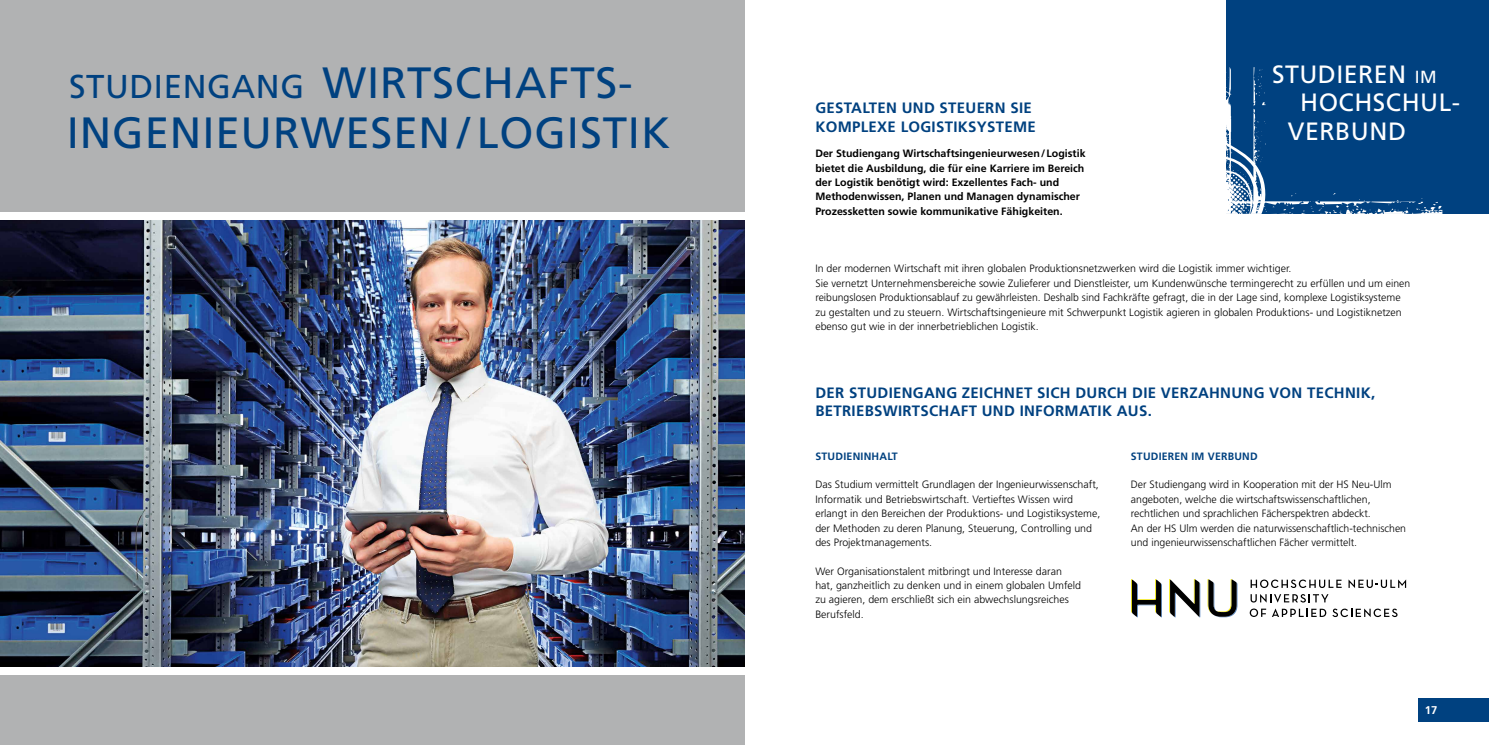
<style>
.page{position:relative;width:1489px;height:745px;background:#fff}
.page>*{position:absolute;margin:0;border:0;box-sizing:border-box;transform-origin:0 0}
.t1{font:43.75px/50.5px "Frutiger LT Pro";letter-spacing:.02em;color:#004180}
.t2{font:25px/28.6px "Frutiger LT Pro";letter-spacing:.02em;color:#fff}
.t3{font:700 15px/18.8px "Frutiger LT Pro";letter-spacing:.02em;color:#004180}
.t4{font:700 11.25px "Frutiger LT Pro";color:#fff}
.t5{font:300 10.62px/14.4px "Frutiger LT Pro";color:#000}
.t6{font:700 10.62px/14.4px "Frutiger LT Pro";color:#000}
.t7{font:700 10.62px "Frutiger LT Pro";letter-spacing:.02em;color:#004180}
.s1{font-size:33px}
.s2{font-size:17.5px}
</style>
<div class="page">
<div style="left:1417px;top:697px;width:71px;height:23px;background:#004180"></div>
<img style="left:0;top:220px;width:744px;height:447px">
<div style="left:0;top:0;width:744px;height:216px;background:#b1b2b3"></div>
<div style="left:0;top:673px;width:744px;height:71px;background:#b1b2b3"></div>
<div style="left:1225px;top:0;width:263px;height:213px;background:#004180"></div>
<svg style="left:1225px;top:67px;width:217px;height:147px"></svg>
<svg style="left:1131px;top:579px;width:106px;height:38px"></svg>
<svg style="left:1250px;top:579px;width:91px;height:8px"></svg>
<svg style="left:1348px;top:579px;width:57px;height:8px"></svg>
<svg style="left:1250px;top:594px;width:78px;height:8px"></svg>
<svg style="left:1249px;top:608px;width:16px;height:8px"></svg>
<svg style="left:1272px;top:608px;width:54px;height:8px"></svg>
<svg style="left:1332px;top:608px;width:65px;height:8px"></svg>
<div style="left:0;top:212px;width:744px;height:8px;background:#fff"></div>
<div style="left:0;top:667px;width:744px;height:8px;background:#fff"></div>
<h1 class="t1" style="left:67px;top:57px;width:605px"><span class="s1">STUDIENGANG</span> WIRTSCHAFTS-<br>INGENIEURWESEN / LOGISTIK</h1>
<h3 class="t3" style="left:815px;top:99px;width:222px">GESTALTEN UND STEUERN SIE<br>KOMPLEXE LOGISTIKSYSTEME</h3>
<p class="t6" style="left:815px;top:146px;width:272px">Der Studiengang Wirtschaftsingenieurwesen/Logistik bietet die Ausbildung, die für eine Karriere im Bereich der Logistik benötigt wird: Exzellentes Fach- und Methodenwissen, Planen und Managen dynamischer Prozessketten sowie kommunikative Fähigkeiten.</p>
<h2 class="t2" style="left:1299px;top:60px;width:162px;text-indent:-28px">STUDIEREN <span class="s2">IM<br></span>HOCHSCHUL-</h2>
<h2 class="t2" style="left:1287px;top:117px;width:120px">VERBUND</h2>
<p class="t5" style="left:815px;top:261px;width:596px">In der modernen Wirtschaft mit ihren globalen Produktionsnetzwerken wird die Logistik immer wichtiger.<br>Sie vernetzt Unternehmensbereiche sowie Zulieferer und Dienstleister, um Kundenwünsche termingerecht zu erfüllen und um einen reibungslosen Produktionsablauf zu gewährleisten. Deshalb sind Fachkräfte gefragt, die in der Lage sind, komplexe Logistiksysteme zu gestalten und zu steuern. Wirtschaftsingenieure mit Schwerpunkt Logistik agieren in globalen Produktions- und Logistiknetzen ebenso gut wie in der innerbetrieblichen Logistik.</p>
<h3 class="t3" style="left:815px;top:383px;width:561px">DER STUDIENGANG ZEICHNET SICH DURCH DIE VERZAHNUNG VON TECHNIK,<br>BETRIEBSWIRTSCHAFT UND INFORMATIK AUS.</h3>
<p class="t7" style="left:815px;top:449px;width:84px">STUDIENINHALT</p>
<p class="t5" style="left:815px;top:477px;width:286px">Das Studium vermittelt Grundlagen der Ingenieurwissenschaft, Informatik und Betriebswirtschaft. Vertieftes Wissen wird erlangt in den Bereichen der Produktions- und Logistiksysteme, der Methoden zu deren Planung, Steuerung, Controlling und des Projektmanagements.</p>
<p class="t5" style="left:815px;top:563px;width:267px">Wer Organisationstalent mitbringt und Interesse daran hat, ganzheitlich zu denken und in einem globalen Umfeld zu agieren, dem erschließt sich ein abwechslungsreiches Berufsfeld.</p>
<p class="t7" style="left:1130px;top:449px;width:128px">STUDIEREN IM VERBUND</p>
<p class="t5" style="left:1130px;top:477px;width:277px">Der Studiengang wird in Kooperation mit der HS Neu-Ulm angeboten, welche die wirtschaftswissenschaftlichen, rechtlichen und sprachlichen Fächerspektren abdeckt.<br>An der HS Ulm werden die naturwissenschaftlich-technischen und ingenieurwissenschaftlichen Fächer vermittelt.</p>
<p class="t4" style="left:1424px;top:702px;width:14px">17</p>
</div>
